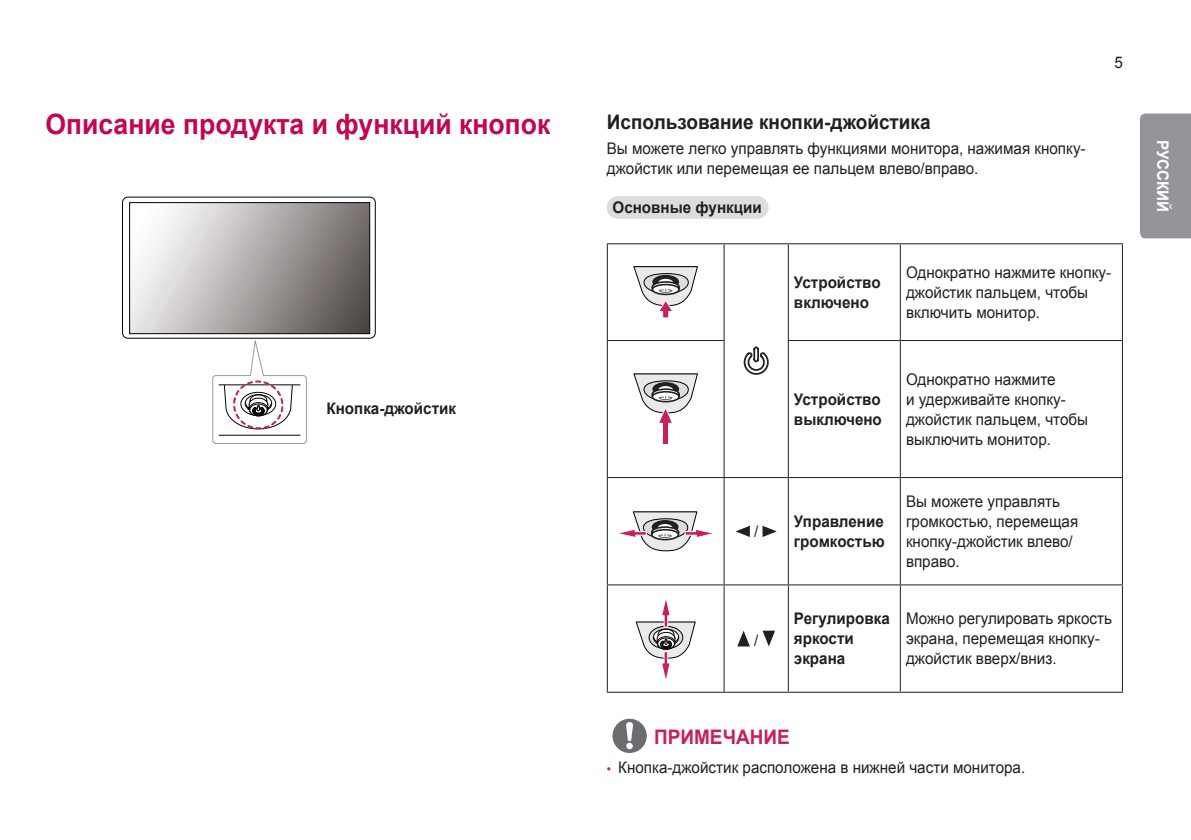
<style>
.page{position:relative;width:1191px;height:840px;background:#fff}
.page>*{position:absolute;margin:0;border:0;box-sizing:border-box;transform-origin:0 0}
.t1{font:700 28px "Arial";color:#c30552;scale:.95 1}
.t2{font:700 20px "Arial";color:#231f20;scale:.95 1}
.t3{font:700 20px "Arial";color:#c8205d;scale:.95 1}
.t4{font:16px/20px "Arial";color:#231f20;scale:.95 1}
.t5{font:700 16px/20px "Arial";color:#231f20;scale:.95 1}
.t6{font:700 16px "Arial";color:#fff;scale:.95 1}
.s1{font-family:"LG Smart";color:#c8205d}
</style>
<div class="page">
<div style="left:1140px;top:113px;width:51px;height:125px;background:#939598"></div>
<svg style="left:122px;top:196px;width:254px;height:248px"></svg>
<div style="left:618px;top:196px;width:138px;height:22px;background:#dcdddf"></div>
<svg style="left:756px;top:196px;width:1px;height:22px"></svg>
<hr style="left:607px;top:243px;width:117px;height:1px;background:#231f20">
<hr style="left:607px;top:244px;width:1px;height:96px;background:#231f20">
<hr style="left:724px;top:243px;width:64px;height:1px;background:#231f20">
<hr style="left:723px;top:244px;width:1px;height:96px;background:#231f20">
<hr style="left:788px;top:243px;width:112px;height:1px;background:#231f20">
<hr style="left:788px;top:244px;width:1px;height:96px;background:#231f20">
<hr style="left:900px;top:243px;width:223px;height:1px;background:#231f20">
<hr style="left:900px;top:244px;width:1px;height:96px;background:#231f20">
<hr style="left:1122px;top:244px;width:1px;height:96px;background:#231f20">
<hr style="left:607px;top:340px;width:117px;height:1px;background:#231f20">
<hr style="left:607px;top:341px;width:1px;height:136px;background:#231f20">
<hr style="left:723px;top:341px;width:1px;height:136px;background:#231f20">
<hr style="left:788px;top:340px;width:112px;height:1px;background:#231f20">
<hr style="left:788px;top:341px;width:1px;height:136px;background:#231f20">
<hr style="left:900px;top:340px;width:223px;height:1px;background:#231f20">
<hr style="left:900px;top:341px;width:1px;height:136px;background:#231f20">
<hr style="left:1122px;top:341px;width:1px;height:136px;background:#231f20">
<hr style="left:607px;top:477px;width:117px;height:1px;background:#231f20">
<hr style="left:607px;top:478px;width:1px;height:106px;background:#231f20">
<hr style="left:724px;top:477px;width:64px;height:1px;background:#231f20">
<hr style="left:723px;top:478px;width:1px;height:106px;background:#231f20">
<hr style="left:788px;top:477px;width:112px;height:1px;background:#231f20">
<hr style="left:788px;top:478px;width:1px;height:106px;background:#231f20">
<hr style="left:900px;top:477px;width:223px;height:1px;background:#231f20">
<hr style="left:900px;top:478px;width:1px;height:106px;background:#231f20">
<hr style="left:1122px;top:478px;width:1px;height:106px;background:#231f20">
<hr style="left:607px;top:584px;width:117px;height:1px;background:#231f20">
<hr style="left:607px;top:585px;width:1px;height:106px;background:#231f20">
<hr style="left:724px;top:584px;width:64px;height:1px;background:#231f20">
<hr style="left:723px;top:585px;width:1px;height:106px;background:#231f20">
<hr style="left:788px;top:584px;width:112px;height:1px;background:#231f20">
<hr style="left:788px;top:585px;width:1px;height:106px;background:#231f20">
<hr style="left:900px;top:584px;width:223px;height:1px;background:#231f20">
<hr style="left:900px;top:585px;width:1px;height:106px;background:#231f20">
<hr style="left:1122px;top:585px;width:1px;height:106px;background:#231f20">
<hr style="left:607px;top:691px;width:117px;height:1px;background:#231f20">
<hr style="left:724px;top:691px;width:64px;height:1px;background:#231f20">
<hr style="left:788px;top:691px;width:112px;height:1px;background:#231f20">
<hr style="left:900px;top:691px;width:223px;height:1px;background:#231f20">
<svg style="left:633px;top:266px;width:65px;height:52px"></svg>
<svg style="left:743px;top:346px;width:25px;height:28px"></svg>
<svg style="left:633px;top:373px;width:65px;height:71px"></svg>
<svg style="left:619px;top:511px;width:93px;height:40px"></svg>
<svg style="left:735px;top:525px;width:15px;height:11px"></svg>
<svg style="left:762px;top:525px;width:14px;height:11px"></svg>
<svg style="left:635px;top:600px;width:61px;height:80px"></svg>
<svg style="left:737px;top:631px;width:13px;height:15px"></svg>
<svg style="left:762px;top:630px;width:13px;height:16px"></svg>
<svg style="left:612px;top:718px;width:34px;height:34px"></svg>
<div style="left:626px;top:742px;width:7px;height:6px;background:#fff;border-radius:50%"></div>
<h1 class="t1" style="left:45px;top:105px;width:533px">Описание продукта и функций кнопок</h1>
<p class="t5" style="left:326px;top:399px;width:138px">Кнопка-джойстик</p>
<p class="t2" style="left:607px;top:108px;width:342px">Использование кнопки-джойстика</p>
<p class="t4" style="left:607px;top:139px;width:505px">Вы можете легко управлять функциями монитора, нажимая кнопку&shy;джойстик или перемещая ее пальцем влево/вправо.</p>
<p class="t5" style="left:612px;top:197px;width:159px">Основные функции</p>
<p class="t4" style="left:1114px;top:53px;width:10px">5</p>
<p class="t5" style="left:794px;top:273px;width:93px">Устройство включено</p>
<p class="t4" style="left:906px;top:262px;width:217px">Однократно нажмите кнопку&shy;джойстик пальцем, чтобы включить монитор.</p>
<p class="t5" style="left:794px;top:389px;width:94px">Устройство выключено</p>
<p class="t4" style="left:754px;top:521px;width:6px">/</p>
<p class="t5" style="left:794px;top:511px;width:97px">Управление громкостью</p>
<p class="t4" style="left:906px;top:369px;width:193px">Однократно нажмите<br>и удерживайте кнопку&shy;джойстик пальцем, чтобы выключить монитор.</p>
<p class="t4" style="left:906px;top:491px;width:183px">Вы можете управлять громкостью, перемещая кнопку-джойстик влево/ вправо.</p>
<p class="t4" style="left:754px;top:630px;width:6px">/</p>
<p class="t5" style="left:794px;top:609px;width:102px">Регулировка яркости экрана</p>
<p class="t4" style="left:906px;top:608px;width:218px">Можно регулировать яркость экрана, перемещая кнопку&shy;джойстик вверх/вниз.</p>
<p class="t3" style="left:654px;top:723px;width:144px">ПРИМЕЧАНИЕ</p>
<p class="t4" style="left:607px;top:757px;width:442px"><span class="s1">•</span> Кнопка-джойстик расположена в нижней части монитора.</p>
<p class="t6" style="left:1173px;top:140px;width:78px;rotate:90deg">РУССКИЙ</p>
</div>
